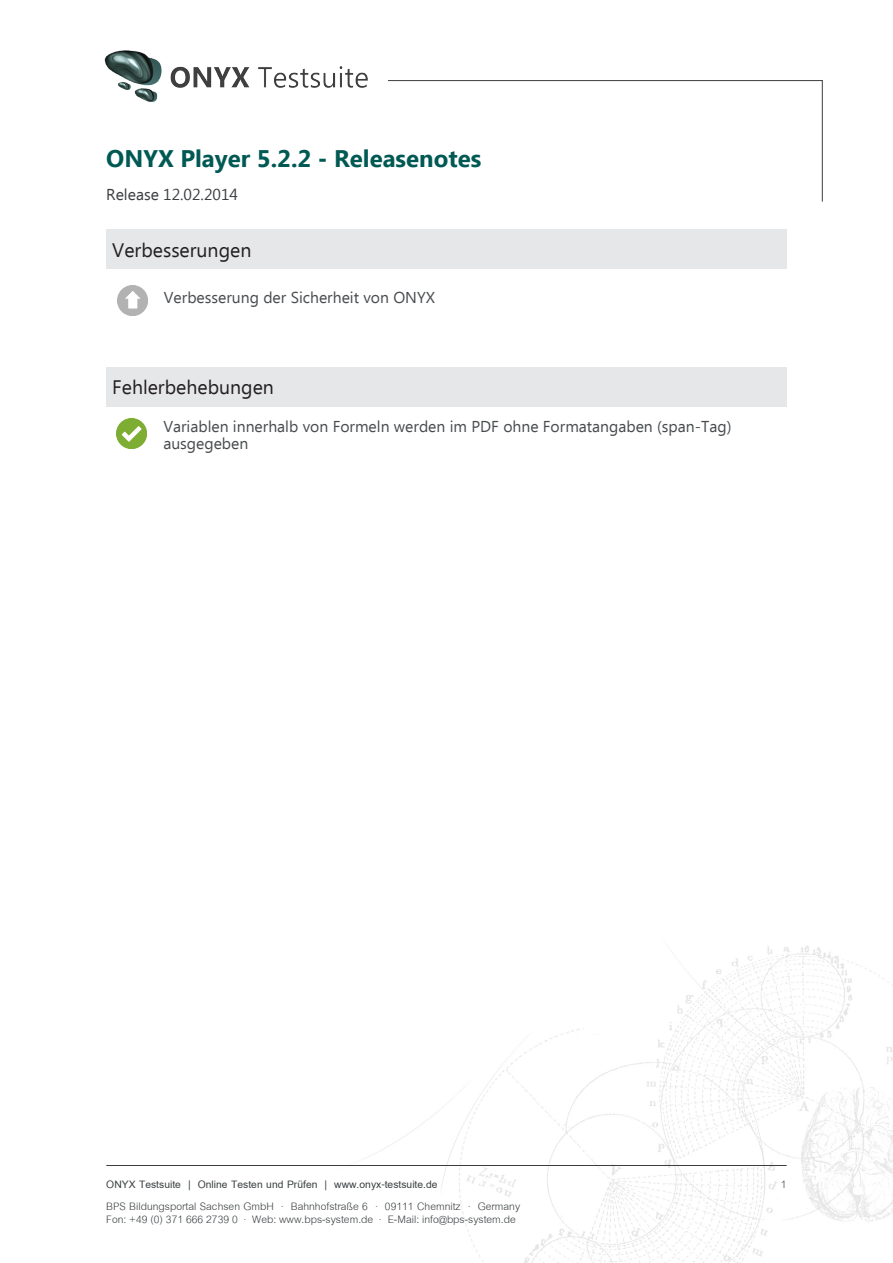
<style>
.page{position:relative;width:893px;height:1263px;background:#fff}
.page>*{position:absolute;margin:0;border:0;box-sizing:border-box;transform-origin:0 0}
.Ü1{font:700 24px "Ebrima";color:#005953}
.Ü2{font:19.5px "Ebrima";color:#231f20}
.t1{font:15.75px/13.5px "Cordia UPC";color:#3a3e40}
.fließtext_tabelle{font:15.75px/16.5px "Ebrima";color:#484c4e}
.t2{font:700 15.75px "Cordia UPC";color:#3a3e40}
.fließtext{font:15.75px "Ebrima";color:#3a3e40}
</style>
<div class="page">
<img style="left:364px;top:945px;width:529px;height:318px">
<hr style="left:388px;top:80px;width:435px;height:1px;background:#3a3e40">
<hr style="left:822px;top:80px;width:1px;height:122px;background:#3a3e40">
<hr style="left:106px;top:1165px;width:681px;height:1px;background:#3a3e40">
<img style="left:104px;top:50px;width:264px;height:52px">
<div style="left:106px;top:230px;width:681px;height:39px;background:#e6e7e9"></div>
<img style="left:117px;top:285px;width:30px;height:30px">
<div style="left:106px;top:367px;width:681px;height:40px;background:#e6e7e9"></div>
<img style="left:117px;top:419px;width:30px;height:30px">
<p class="Ü1" style="left:106px;top:140px;width:376px">ONYX Player 5.2.2 - Releasenotes</p>
<p class="fließtext" style="left:106px;top:184px;width:133px">Release 12.02.2014</p>
<p class="Ü2" style="left:112px;top:236px;width:141px">Verbesserungen</p>
<p class="fließtext_tabelle" style="left:164px;top:290px;width:273px">Verbesserung der Sicherheit von ONYX</p>
<p class="Ü2" style="left:112px;top:373px;width:163px">Fehlerbehebungen</p>
<p class="fließtext_tabelle" style="left:163px;top:419px;width:570px">Variablen innerhalb von Formeln werden im PDF ohne Formatangaben (span-Tag) ausgegeben</p>
<p class="t2" style="left:106px;top:1174px;width:333px">ONYX Testsuite | Online Testen und Prüfen | www.onyx-testsuite.de</p>
<p class="t1" style="left:106px;top:1200px;width:415px">BPS Bildungsportal Sachsen GmbH · Bahnhofstraße 6 · 09111 Chemnitz · Germany<br>Fon: +49 (0) 371 666 2739 0 · Web: www.bps-system.de · E-Mail: info@bps-system.de</p>
<p class="t1" style="left:781px;top:1178px;width:7px">1</p>
</div>
